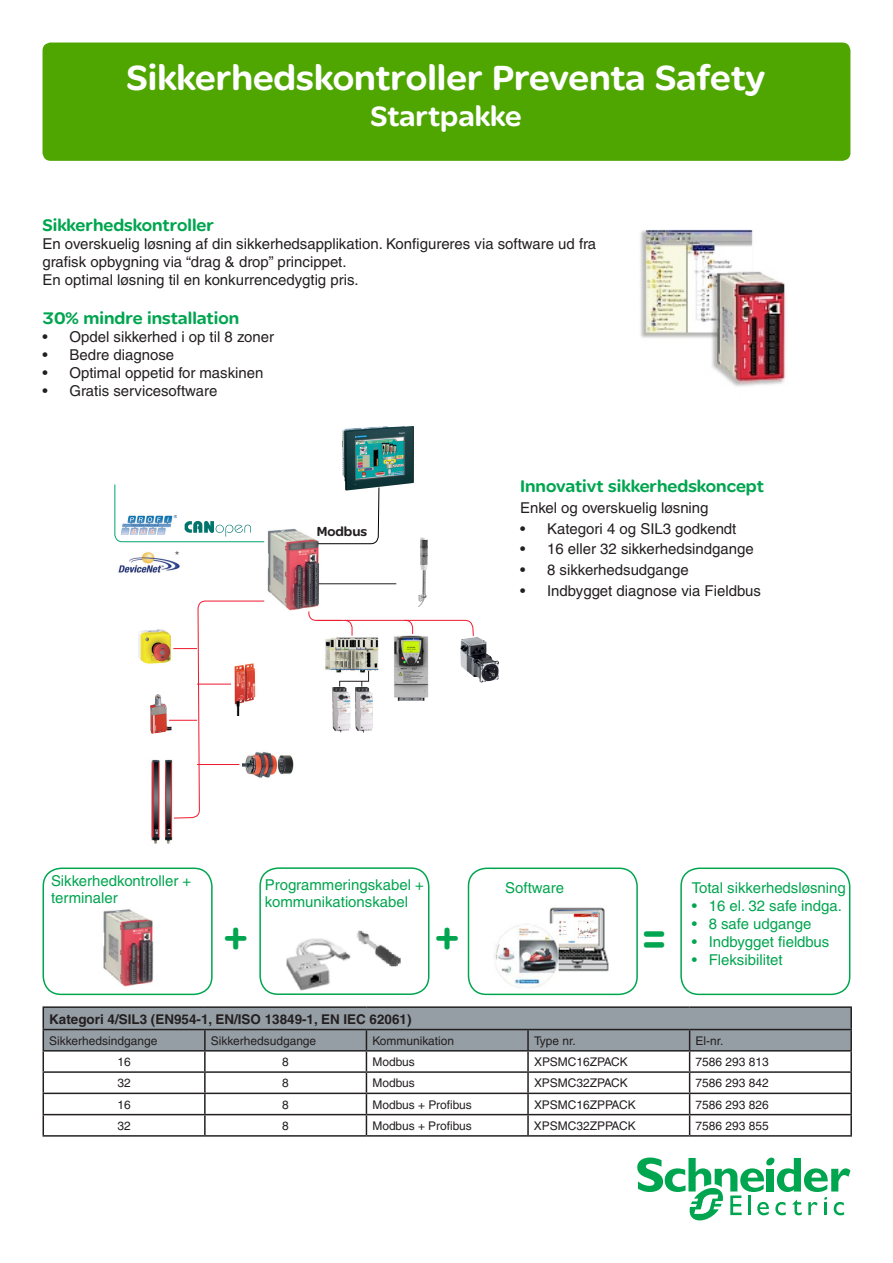
<style>
.page{position:relative;width:893px;height:1263px;background:#fff}
.page>*{position:absolute;margin:0;border:0;box-sizing:border-box;transform-origin:0 0}
.t1{font:900 44.85px "SE Optimist";color:#00a54f}
.t2{font:900 37.35px "SE Optimist";color:#fff}
.t3{font:900 29.85px "SE Optimist";color:#fff}
.t4{font:900 18px "SE Optimist";color:#00a54f}
.t5{font:15px/18px "Helvetica";color:#231f20}
.t6{font:15px/16.5px "Helvetica";color:#00a54f}
.t7{font:900 14.1px "SE Optimist";color:#231f20}
.t8{font:700 13.5px "Helvetica";color:#231f20}
.t9{font:12px "Helvetica";color:#231f20}
</style>
<div class="page">
<div style="left:43px;top:43px;width:807px;height:118px;background:#4fa600;border-radius:8px"></div>
<hr style="left:43px;top:1006px;width:162px;height:2px;background:#231f20">
<hr style="left:205px;top:1006px;width:161px;height:2px;background:#231f20">
<hr style="left:366px;top:1006px;width:162px;height:2px;background:#231f20">
<hr style="left:528px;top:1006px;width:162px;height:2px;background:#231f20">
<hr style="left:690px;top:1006px;width:162px;height:2px;background:#231f20">
<svg style="left:43px;top:1007px;width:809px;height:128px"></svg>
<hr style="left:850px;top:1115px;width:2px;height:20px;background:#231f20">
<hr style="left:43px;top:1135px;width:162px;height:1px;background:#231f20">
<hr style="left:205px;top:1135px;width:161px;height:1px;background:#231f20">
<hr style="left:366px;top:1135px;width:162px;height:1px;background:#231f20">
<hr style="left:528px;top:1135px;width:162px;height:1px;background:#231f20">
<hr style="left:690px;top:1135px;width:162px;height:1px;background:#231f20">
<svg style="left:637px;top:1157px;width:213px;height:63px"></svg>
<img style="left:640px;top:229px;width:146px;height:158px">
<div style="left:43px;top:867px;width:170px;height:128px;border:1px solid #00a54f;border-radius:18px"></div>
<div style="left:468px;top:867px;width:170px;height:128px;border:1px solid #00a54f;border-radius:18px"></div>
<div style="left:259px;top:867px;width:170px;height:128px;border:1px solid #00a54f;border-radius:18px"></div>
<div style="left:680px;top:867px;width:170px;height:128px;border:1px solid #00a54f;border-radius:18px"></div>
<img style="left:103px;top:909px;width:51px;height:78px">
<img style="left:286px;top:930px;width:115px;height:61px">
<img style="left:494px;top:907px;width:115px;height:81px">
<img style="left:118px;top:552px;width:53px;height:21px">
<img style="left:138px;top:629px;width:33px;height:35px">
<svg style="left:171px;top:561px;width:93px;height:258px"></svg>
<svg style="left:114px;top:484px;width:150px;height:59px"></svg>
<svg style="left:173px;top:648px;width:24px;height:1px"></svg>
<hr style="left:197px;top:684px;width:36px;height:1px;background:#ee1a2e">
<svg style="left:171px;top:720px;width:26px;height:1px"></svg>
<hr style="left:197px;top:764px;width:42px;height:1px;background:#ee1a2e">
<img style="left:264px;top:529px;width:44px;height:82px">
<img style="left:231px;top:660px;width:28px;height:56px">
<img style="left:243px;top:747px;width:51px;height:32px">
<img style="left:150px;top:694px;width:21px;height:40px">
<img style="left:151px;top:757px;width:22px;height:87px">
<img style="left:460px;top:637px;width:39px;height:45px">
<img style="left:325px;top:637px;width:54px;height:36px">
<img style="left:355px;top:687px;width:18px;height:46px">
<hr style="left:339px;top:681px;width:30px;height:1px;background:#231f20">
<img style="left:332px;top:687px;width:19px;height:46px">
<img style="left:394px;top:637px;width:35px;height:64px">
<img style="left:342px;top:426px;width:72px;height:61px">
<svg style="left:308px;top:487px;width:166px;height:150px"></svg>
<p class="t2" style="left:127px;top:56px;width:640px">Sikkerhedskontroller Preventa Safety</p>
<p class="t3" style="left:370px;top:99px;width:153px">Startpakke</p>
<p class="t4" style="left:43px;top:215px;width:173px">Sikkerhedskontroller</p>
<p class="t5" style="left:43px;top:234px;width:555px">En overskuelig løsning af din sikkerhedsapplikation. Konfigureres via software ud fra grafisk opbygning via “drag &amp; drop” princippet.</p>
<p class="t5" style="left:43px;top:270px;width:318px">En optimal løsning til en konkurrencedygtig pris.</p>
<p class="t4" style="left:43px;top:308px;width:198px">30% mindre installation</p>
<p class="t5" style="left:43px;top:328px;width:233px">• Opdel sikkerhed i op til 8 zoner</p>
<p class="t5" style="left:43px;top:346px;width:133px">• Bedre diagnose</p>
<p class="t5" style="left:43px;top:364px;width:222px">• Optimal oppetid for maskinen</p>
<p class="t5" style="left:43px;top:382px;width:176px">• Gratis servicesoftware</p>
<p class="t7" style="left:317px;top:523px;width:52px">Modbus</p>
<p class="t4" style="left:520px;top:475px;width:245px">Innovativt sikkerhedskoncept</p>
<p class="t5" style="left:520px;top:498px;width:190px">Enkel og overskuelig løsning</p>
<p class="t5" style="left:520px;top:519px;width:218px">• Kategori 4 og SIL3 godkendt</p>
<p class="t5" style="left:520px;top:540px;width:235px">• 16 eller 32 sikkerhedsindgange</p>
<p class="t5" style="left:520px;top:561px;width:170px">• 8 sikkerhedsudgange</p>
<p class="t5" style="left:520px;top:582px;width:242px">• Indbygget diagnose via Fieldbus</p>
<p class="t6" style="left:51px;top:873px;width:142px">Sikkerhedkontroller +</p>
<p class="t6" style="left:51px;top:889px;width:68px">terminaler</p>
<p class="t6" style="left:265px;top:877px;width:160px">Programmeringskabel + kommunikationskabel</p>
<p class="t6" style="left:505px;top:880px;width:60px">Software</p>
<p class="t1" style="left:224px;top:909px;width:26px">+</p>
<p class="t1" style="left:435px;top:909px;width:26px">+</p>
<p class="t1" style="left:642px;top:911px;width:26px">=</p>
<p class="t6" style="left:692px;top:880px;width:156px">Total sikkerhedsløsning</p>
<p class="t6" style="left:692px;top:898px;width:152px">• 16 el. 32 safe indga.</p>
<p class="t6" style="left:692px;top:916px;width:121px">• 8 safe udgange</p>
<p class="t6" style="left:692px;top:933px;width:139px">• Indbygget fieldbus</p>
<p class="t6" style="left:692px;top:951px;width:92px">• Fleksibilitet</p>
<p class="t8" style="left:49px;top:1010px;width:364px">Kategori 4/SIL3 (EN954-1, EN/ISO 13849-1, EN IEC 62061)</p>
<p class="t9" style="left:49px;top:1034px;width:110px">Sikkerhedsindgange</p>
<p class="t9" style="left:211px;top:1034px;width:107px">Sikkerhedsudgange</p>
<p class="t9" style="left:372px;top:1034px;width:83px">Kommunikation</p>
<p class="t9" style="left:534px;top:1034px;width:43px">Type nr.</p>
<p class="t9" style="left:696px;top:1034px;width:29px">El-nr.</p>
<p class="t9" style="left:117px;top:1055px;width:15px">16</p>
<p class="t9" style="left:282px;top:1055px;width:8px">8</p>
<p class="t9" style="left:372px;top:1055px;width:44px">Modbus</p>
<p class="t9" style="left:534px;top:1055px;width:95px">XPSMC16ZPACK</p>
<p class="t9" style="left:696px;top:1055px;width:75px">7586 293 813</p>
<p class="t9" style="left:117px;top:1076px;width:15px">32</p>
<p class="t9" style="left:282px;top:1076px;width:8px">8</p>
<p class="t9" style="left:372px;top:1076px;width:44px">Modbus</p>
<p class="t9" style="left:534px;top:1076px;width:95px">XPSMC32ZPACK</p>
<p class="t9" style="left:696px;top:1076px;width:75px">7586 293 842</p>
<p class="t9" style="left:117px;top:1097px;width:15px">16</p>
<p class="t9" style="left:282px;top:1097px;width:8px">8</p>
<p class="t9" style="left:372px;top:1097px;width:101px">Modbus + Profibus</p>
<p class="t9" style="left:534px;top:1097px;width:103px">XPSMC16ZPPACK</p>
<p class="t9" style="left:696px;top:1097px;width:75px">7586 293 826</p>
<p class="t9" style="left:117px;top:1119px;width:15px">32</p>
<p class="t9" style="left:282px;top:1119px;width:8px">8</p>
<p class="t9" style="left:372px;top:1119px;width:101px">Modbus + Profibus</p>
<p class="t9" style="left:534px;top:1119px;width:103px">XPSMC32ZPPACK</p>
<p class="t9" style="left:696px;top:1119px;width:75px">7586 293 855</p>
</div>
